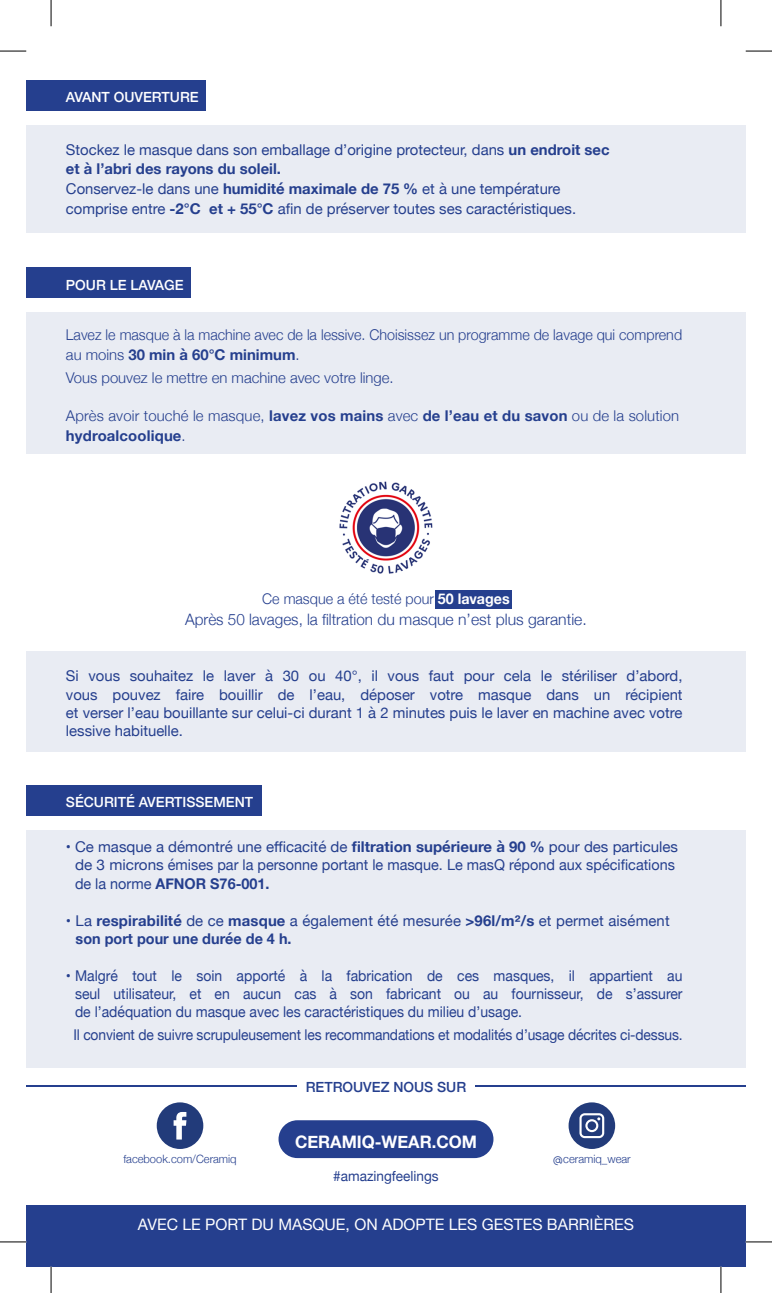
<style>
.page{position:relative;width:772px;height:1293px;background:#fff}
.page>*{position:absolute;margin:0;border:0;box-sizing:border-box;transform-origin:0 0}
.t1{font:700 17.15px "Helvetica Neue";color:#fff}
.t2{font:300 15.75px "Helvetica Neue";color:#253f8e}
.t3{font:15.75px "Helvetica Neue";color:#fff}
.t4{font:14.88px/18.4px "Helvetica Neue";color:#253f8e}
.t5{font:300 14.88px/19.2px "Helvetica Neue";color:#253f8e}
.t6{font:300 14.88px/19.2px "Helvetica Neue";color:#253f8e;scale:.96 1}
.t7{font:700 14.88px/18.4px "Helvetica Neue";color:#253f8e}
.t8{font:14.88px "Helvetica Neue";color:#253f8e;scale:.93 1}
.t9{font:300 14.7px "Helvetica Neue";color:#253f8e}
.t10{font:500 14px "Helvetica Neue";color:#fff}
.t11{font:500 14px "Helvetica Neue";color:#253f8e}
.t12{font:14px "Helvetica Neue";color:#253f8e}
.t13{font:300 11.55px "Helvetica Neue";color:#253f8e}
.s1{font-weight:700}
.s2{font-weight:700;color:#fff}
.s3{font-weight:400}
.s4{font-family:"Big John PRO";font-weight:400}
</style>
<div class="page">
<div style="left:26px;top:125px;width:720px;height:107px;background:#e9ecf3"></div>
<div style="left:26px;top:830px;width:720px;height:237px;background:#e9ecf3"></div>
<div style="left:26px;top:312px;width:720px;height:142px;background:#e9ecf3"></div>
<div style="left:26px;top:651px;width:720px;height:101px;background:#e9ecf3"></div>
<div style="left:26px;top:80px;width:180px;height:31px;background:#253f8e"></div>
<div style="left:26px;top:785px;width:235px;height:31px;background:#253f8e"></div>
<div style="left:26px;top:267px;width:165px;height:31px;background:#253f8e"></div>
<hr style="left:26px;top:1084px;width:271px;height:2px;background:#253f8e">
<hr style="left:475px;top:1084px;width:271px;height:2px;background:#253f8e">
<div style="left:435px;top:590px;width:77px;height:19px;background:#253f8e"></div>
<img style="left:339px;top:481px;width:94px;height:93px">
<div style="left:26px;top:1205px;width:720px;height:61px;background:#253f8e"></div>
<div style="left:157px;top:1102px;width:46px;height:47px;background:#223b7a;border-radius:50%"></div>
<svg style="left:174px;top:1112px;width:12px;height:27px"></svg>
<div style="left:568px;top:1102px;width:47px;height:47px;background:#223b7a;border-radius:50%"></div>
<svg style="left:579px;top:1113px;width:25px;height:25px"></svg>
<div style="left:278px;top:1120px;width:215px;height:38px;background:#253f8e;border-radius:19px"></div>
<svg style="left:0;top:51px;width:26px;height:1px"></svg>
<svg style="left:746px;top:51px;width:26px;height:1px"></svg>
<svg style="left:0;top:1241px;width:26px;height:1px"></svg>
<svg style="left:746px;top:1241px;width:26px;height:1px"></svg>
<svg style="left:51px;top:0;width:1px;height:26px"></svg>
<svg style="left:51px;top:1266px;width:1px;height:27px"></svg>
<svg style="left:720px;top:0;width:1px;height:26px"></svg>
<svg style="left:720px;top:1266px;width:1px;height:27px"></svg>
<p class="t10" style="left:66px;top:86px;width:134px">AVANT OUVERTURE</p>
<p class="t4" style="left:66px;top:141px;width:545px;line-height:19.6px">Stockez le masque dans son emballage d’origine protecteur, dans <span class="s1">un endroit sec et à l’abri des rayons du soleil.<br></span>Conservez-le dans une <span class="s1">humidité maximale de 75 %</span> et à une température comprise entre <span class="s1">-2°C et + 55°C</span> afin de préserver toutes ses caractéristiques.</p>
<p class="t10" style="left:66px;top:273px;width:119px">POUR LE LAVAGE</p>
<p class="t6" style="left:66px;top:324px;width:643px">Lavez le masque à la machine avec de la lessive. Choisissez un programme de lavage qui comprend au moins <span class="s1">30 min à 60°C minimum</span>.</p>
<p class="t5" style="left:66px;top:367px;width:329px">Vous pouvez le mettre en machine avec votre linge.</p>
<p class="t5" style="left:66px;top:405px;width:615px">Après avoir touché le masque, <span class="s1">lavez vos mains</span> avec <span class="s1">de l’eau et du savon</span> ou de la solution <span class="s1">hydroalcoolique</span>.</p>
<p class="t9" style="left:262px;top:587px;width:249px">Ce masque a été testé pour <span class="s2">50 lavages</span></p>
<p class="t2" style="left:185px;top:607px;width:403px">Après 50 lavages, la filtration du masque n’est plus garantie.</p>
<p class="t4" style="left:66px;top:667px;width:618px;text-align:justify">Si vous souhaitez le laver à 30 ou 40°, il vous faut pour cela le stériliser d’abord, vous pouvez faire bouillir de l’eau, déposer votre masque dans un récipient et verser l’eau bouillante sur celui-ci durant 1 à 2 minutes puis le laver en machine avec votre lessive habituelle.</p>
<p class="t10" style="left:66px;top:791px;width:189px">SÉCURITÉ AVERTISSEMENT</p>
<p class="t4" style="left:75px;top:838px;width:604px;text-indent:-9px">• Ce masque a démontré une efficacité de <span class="s1">filtration supérieure à 90 %</span> pour des particules de 3 microns émises par la personne portant le masque. Le masQ répond aux spécifications de la norme <span class="s1">AFNOR S76-001.</span></p>
<p class="t7" style="left:76px;top:911px;width:596px;text-indent:-10px"><span class="s3">• La</span> respirabilité <span class="s3">de ce</span> masque <span class="s3">a également été mesurée</span> &gt;96l/m²/s <span class="s3">et permet aisément </span>son port pour une durée de 4 h.</p>
<p class="t4" style="left:75px;top:967px;width:609px;text-align:justify;text-indent:-9px">• Malgré tout le soin apporté à la fabrication de ces masques, il appartient au seul utilisateur, et en aucun cas à son fabricant ou au fournisseur, de s’assurer de l’adéquation du masque avec les caractéristiques du milieu d’usage.</p>
<p class="t8" style="left:73px;top:1024px;width:656px">Il convient de suivre scrupuleusement les recommandations et modalités d’usage décrites ci-dessus.</p>
<p class="t11" style="left:306px;top:1076px;width:162px">RETROUVEZ NOUS SUR</p>
<p class="t1" style="left:295px;top:1128px;width:183px">CERAMIQ-WEAR.COM</p>
<p class="t12" style="left:333px;top:1165px;width:107px">#amazingfeelings</p>
<p class="t13" style="left:123px;top:1150px;width:115px">facebook.com/Ceramiq</p>
<p class="t13" style="left:553px;top:1150px;width:79px"><span class="s4">@</span>ceramiq_wear</p>
<p class="t3" style="left:138px;top:1212px;width:497px">AVEC LE PORT DU MASQUE, ON ADOPTE LES GESTES BARRIÈRES</p>
</div>
